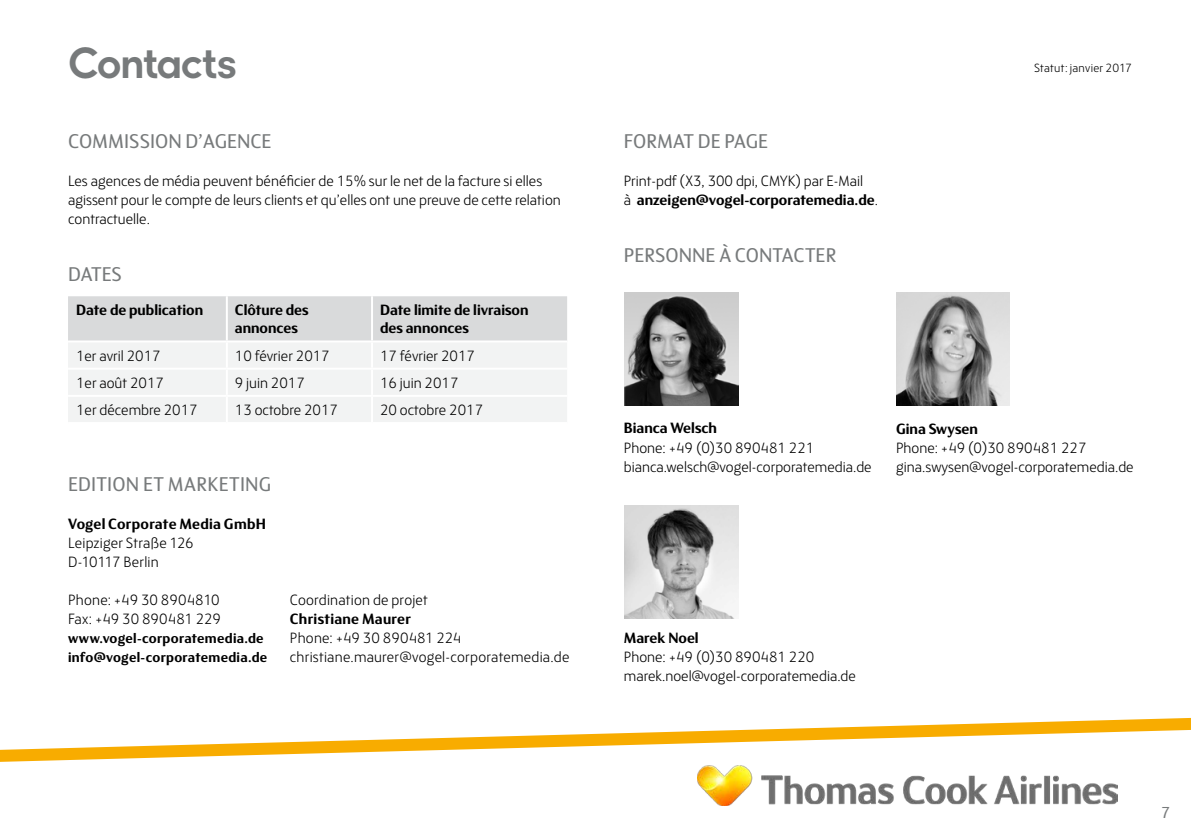
<style>
.page{position:relative;width:1191px;height:840px;background:#fff}
.page>*{position:absolute;margin:0;border:0;box-sizing:border-box;transform-origin:0 0}
.t1{font:700 44px "Thomas Headline";letter-spacing:-.03em;color:#777a7b}
.t2{font:20px "FS Blake";color:#777a7b}
.t3{font:16px "FS Blake";color:#777a7b}
.t4{font:300 15px/19px "FS Blake";color:#000}
.t5{font:700 15px/18px "FS Blake";color:#000}
.t6{font:700 15px "FS Blake";letter-spacing:.02em;color:#000}
.t7{font:700 14px/19px "FS Blake";letter-spacing:.02em;color:#000}
.t8{font:300 12px "FS Blake";letter-spacing:.015em;color:#000}
.s1{font-weight:700}
</style>
<div class="page">
<svg style="left:0;top:717px;width:1191px;height:89px"></svg>
<img style="left:697px;top:765px;width:420px;height:40px">
<div style="left:68px;top:296px;width:499px;height:44px;background:#d9dadb"></div>
<div style="left:68px;top:343px;width:499px;height:79px;background:#f2f3f3"></div>
<hr style="left:226px;top:296px;width:2px;height:44px;background:#fff">
<hr style="left:371px;top:296px;width:2px;height:44px;background:#fff">
<hr style="left:226px;top:342px;width:2px;height:25px;background:#fff">
<hr style="left:371px;top:342px;width:2px;height:25px;background:#fff">
<hr style="left:68px;top:367px;width:159px;height:2px;background:#fff">
<hr style="left:227px;top:367px;width:145px;height:2px;background:#fff">
<hr style="left:226px;top:369px;width:2px;height:25px;background:#fff">
<hr style="left:372px;top:367px;width:195px;height:2px;background:#fff">
<hr style="left:371px;top:369px;width:2px;height:25px;background:#fff">
<hr style="left:68px;top:394px;width:159px;height:2px;background:#fff">
<hr style="left:227px;top:394px;width:145px;height:2px;background:#fff">
<hr style="left:226px;top:396px;width:2px;height:26px;background:#fff">
<hr style="left:372px;top:394px;width:195px;height:2px;background:#fff">
<hr style="left:371px;top:396px;width:2px;height:26px;background:#fff">
<img style="left:896px;top:292px;width:113px;height:113px">
<img style="left:625px;top:292px;width:113px;height:113px">
<img style="left:625px;top:505px;width:113px;height:113px">
<h1 class="t1" style="left:68px;top:37px;width:170px">Contacts</h1>
<h2 class="t2" style="left:68px;top:127px;width:205px">COMMISSION D’AGENCE</h2>
<p class="t4" style="left:68px;top:171px;width:494px">Les agences de média peuvent bénéficier de 15% sur le net de la facture si elles agissent pour le compte de leurs clients et qu’elles ont une preuve de cette relation contractuelle.</p>
<h2 class="t2" style="left:68px;top:260px;width:55px">DATES</h2>
<p class="t5" style="left:76px;top:300px;width:129px">Date de publication</p>
<p class="t5" style="left:235px;top:300px;width:75px">Clôture des annonces</p>
<p class="t5" style="left:380px;top:300px;width:150px">Date limite de livraison des annonces</p>
<p class="t4" style="left:76px;top:345px;width:86px">1er avril 2017</p>
<p class="t4" style="left:235px;top:345px;width:96px">10 février 2017</p>
<p class="t4" style="left:380px;top:345px;width:96px">17 février 2017</p>
<p class="t4" style="left:76px;top:372px;width:89px">1er août 2017</p>
<p class="t4" style="left:235px;top:372px;width:72px">9 juin 2017</p>
<p class="t4" style="left:380px;top:372px;width:80px">16 juin 2017</p>
<p class="t4" style="left:76px;top:399px;width:123px">1er décembre 2017</p>
<p class="t4" style="left:235px;top:399px;width:105px">13 octobre 2017</p>
<p class="t4" style="left:380px;top:399px;width:105px">20 octobre 2017</p>
<h2 class="t2" style="left:68px;top:469px;width:205px">EDITION ET MARKETING</h2>
<p class="t5" style="left:68px;top:513px;width:200px">Vogel Corporate Media GmbH</p>
<p class="t4" style="left:68px;top:532px;width:127px">Leipziger Straße 126<br>D-10117 Berlin</p>
<p class="t4" style="left:68px;top:589px;width:155px">Phone: +49 30 8904810<br>Fax: +49 30 890481 229</p>
<p class="t7" style="left:68px;top:627px;width:201px">www.vogel-corporatemedia.de info@vogel-corporatemedia.de</p>
<p class="t4" style="left:290px;top:589px;width:139px">Coordination de projet</p>
<p class="t6" style="left:290px;top:607px;width:123px">Christiane Maurer</p>
<p class="t4" style="left:290px;top:627px;width:281px">Phone: +49 30 890481 224 christiane.maurer@vogel-corporatemedia.de</p>
<h2 class="t2" style="left:624px;top:127px;width:146px">FORMAT DE PAGE</h2>
<p class="t4" style="left:624px;top:171px;width:256px">Print-pdf (X3, 300 dpi, CMYK) par E-Mail<br>à <span class="s1">anzeigen@vogel-corporatemedia.de</span>.</p>
<h2 class="t2" style="left:624px;top:241px;width:214px">PERSONNE À CONTACTER</h2>
<p class="t8" style="left:1034px;top:60px;width:99px">Statut: janvier 2017</p>
<p class="t5" style="left:624px;top:418px;width:95px">Bianca Welsch</p>
<p class="t4" style="left:624px;top:437px;width:249px">Phone: +49 (0)30 890481 221 bianca.welsch@vogel-corporatemedia.de</p>
<p class="t5" style="left:896px;top:418px;width:83px">Gina Swysen</p>
<p class="t4" style="left:896px;top:437px;width:239px">Phone: +49 (0)30 890481 227 gina.swysen@vogel-corporatemedia.de</p>
<p class="t5" style="left:624px;top:627px;width:76px">Marek Noel</p>
<p class="t4" style="left:624px;top:646px;width:234px">Phone: +49 (0)30 890481 220 marek.noel@vogel-corporatemedia.de</p>
<p class="t3" style="left:1161px;top:800px;width:11px">7</p>
</div>
